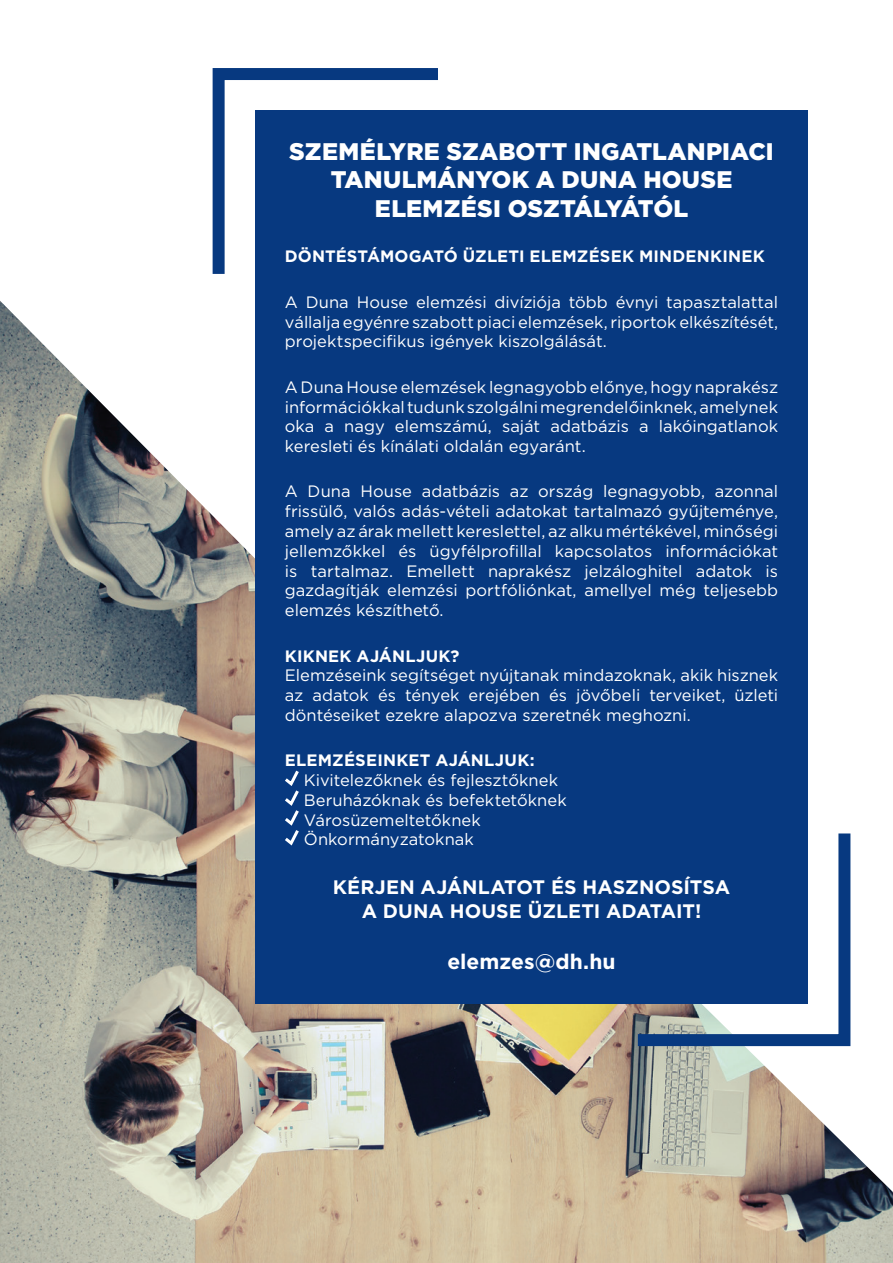
<style>
.page{position:relative;width:893px;height:1263px;background:#fff}
.page>*{position:absolute;margin:0;border:0;box-sizing:border-box;transform-origin:0 0}
.t1{font:900 24px/28.8px "Gotham";letter-spacing:.005em;color:#fff;text-align:center}
.t2{font:700 21px "Gotham";color:#fff}
.t3{font:700 19.5px/23.4px "Gotham";color:#fff;text-align:center}
.t4{font:16.5px/19.8px "Gotham";color:#fff;text-align:justify}
.t5{font:700 16.5px "Gotham";letter-spacing:.01em;color:#fff}
.s1{font-weight:700}
</style>
<div class="page">
<img style="left:0;top:301px;width:893px;height:962px">
<svg style="left:212px;top:68px;width:238px;height:206px"></svg>
<svg style="left:626px;top:821px;width:230px;height:231px"></svg>
<div style="left:255px;top:111px;width:553px;height:892px;background:#073980"></div>
<svg style="left:285px;top:770px;width:14px;height:76px"></svg>
<p class="t1" style="left:289px;top:136px;width:486px">SZEMÉLYRE SZABOTT INGATLANPIACI<br>TANULMÁNYOK A DUNA HOUSE<br>ELEMZÉSI OSZTÁLYÁTÓL</p>
<p class="t5" style="left:285px;top:246px;width:481px">DÖNTÉSTÁMOGATÓ ÜZLETI ELEMZÉSEK MINDENKINEK</p>
<p class="t4" style="left:285px;top:292px;width:495px">A Duna House elemzési divíziója több évnyi tapasztalattal vállalja egyénre szabott piaci elemzések, riportok elkészítését, projektspecifikus igények kiszolgálását.</p>
<p class="t4" style="left:285px;top:377px;width:495px">A Duna House elemzések legnagyobb előnye, hogy naprakész információkkal tudunk szolgálni megrendelőinknek, amelynek oka a nagy elemszámú, saját adatbázis a lakóingatlanok keresleti és kínálati oldalán egyaránt.</p>
<p class="t4" style="left:285px;top:481px;width:495px">A Duna House adatbázis az ország legnagyobb, azonnal frissülő, valós adás-vételi adatokat tartalmazó gyűjteménye, amely az árak mellett kereslettel, az alku mértékével, minőségi jellemzőkkel és ügyfélprofillal kapcsolatos információkat is tartalmaz. Emellett naprakész jelzáloghitel adatok is gazdagítják elemzési portfóliónkat, amellyel még teljesebb elemzés készíthető.</p>
<p class="t5" style="left:285px;top:645px;width:176px">KIKNEK AJÁNLJUK?</p>
<p class="t4" style="left:285px;top:665px;width:495px">Elemzéseink segítséget nyújtanak mindazoknak, akik hisznek az adatok és tények erejében és jövőbeli terveiket, üzleti döntéseiket ezekre alapozva szeretnék meghozni.</p>
<p class="t4" style="left:304px;top:750px;width:264px;text-align:left;text-indent:-19px"><span class="s1">ELEMZÉSEINKET AJÁNLJUK:<br></span>Kivitelezőknek és fejlesztőknek<br>Beruházóknak és befektetőknek<br>Városüzemeltetőknek<br>Önkormányzatoknak</p>
<p class="t3" style="left:333px;top:876px;width:399px">KÉRJEN AJÁNLATOT ÉS HASZNOSÍTSA<br>A DUNA HOUSE ÜZLETI ADATAIT!</p>
<p class="t2" style="left:447px;top:947px;width:170px">elemzes@dh.hu</p>
</div>
